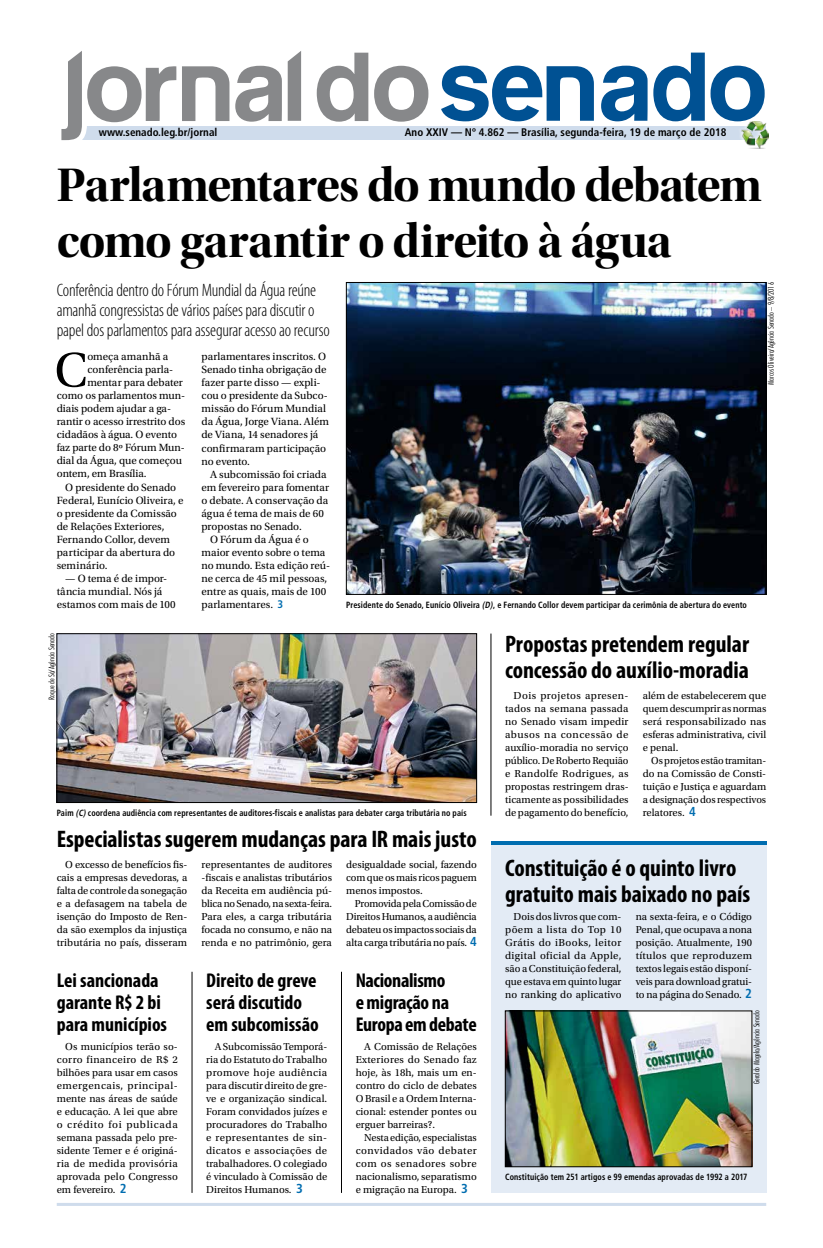
<style>
.page{position:relative;width:823px;height:1248px;background:#fff}
.page>*{position:absolute;margin:0;border:0;box-sizing:border-box;transform-origin:0 0}
.t1{font:50.8px "Utopia Std";color:#000}
.t2{font:49px/56px "Utopia Std Bold Disp";letter-spacing:-.025em;color:#000}
.t3{font:700 condensed 24px/26px "Myriad Pro";letter-spacing:-.005em;color:#000}
.t4{font:700 condensed 20px/22px "Myriad Pro";letter-spacing:-.005em;color:#000}
.t5{font:300 condensed 18px/20px "Myriad Pro";letter-spacing:-.015em;color:#000}
.t6{font:11px/13px "Utopia Std";letter-spacing:-.005em;color:#000}
.t7{font:700 condensed 11px "Frutiger";color:#000}
.t8{font:10.6px/13px "Utopia Std";color:#000;text-align:justify}
.t9{font:700 condensed 9px "Frutiger";letter-spacing:.015em;color:#000;scale:.9 1}
.t10{font:300 condensed 8px "Futura BT";color:#000}
.s1{font-family:"Frutiger";font-weight:700;font-stretch:condensed;color:#006db0}
.s2{font-style:italic}
.s3{font-family:"Frutiger";font-weight:700;font-stretch:condensed;font-size:13px;color:#006db0}
</style>
<div class="page">
<hr style="left:57px;top:1202px;width:708px;height:3px;background:#cfdcec">
<div style="left:490px;top:841px;width:275px;height:351px;background:#e3ebf5"></div>
<div style="left:76px;top:126px;width:689px;height:13px;background:#cfdcec"></div>
<svg style="left:182px;top:66px;width:47px;height:55px"></svg>
<svg style="left:316px;top:53px;width:52px;height:69px"></svg>
<svg style="left:374px;top:66px;width:54px;height:56px"></svg>
<svg style="left:235px;top:51px;width:66px;height:71px"></svg>
<svg style="left:653px;top:53px;width:51px;height:68px"></svg>
<svg style="left:710px;top:66px;width:54px;height:55px"></svg>
<svg style="left:441px;top:66px;width:152px;height:55px"></svg>
<svg style="left:601px;top:66px;width:46px;height:55px"></svg>
<svg style="left:61px;top:51px;width:115px;height:90px"></svg>
<div style="left:736px;top:118px;width:33px;height:33px;background:#fff;opacity:.75"></div>
<img style="left:740px;top:121px;width:28px;height:27px">
<img style="left:348px;top:284px;width:415px;height:308px">
<div style="left:346px;top:282px;width:419px;height:312px;border:1px solid #000"></div>
<img style="left:507px;top:1012px;width:242px;height:152px">
<div style="left:505px;top:1010px;width:246px;height:156px;border:1px solid #000"></div>
<img style="left:59px;top:635px;width:415px;height:165px">
<div style="left:57px;top:633px;width:419px;height:169px;border:1px solid #000"></div>
<hr style="left:490px;top:633px;width:1px;height:182px;background:#000">
<hr style="left:191px;top:971px;width:1px;height:221px;background:#000">
<hr style="left:341px;top:971px;width:1px;height:221px;background:#000">
<hr style="left:490px;top:841px;width:275px;height:3px;background:#006db0">
<p class="t7" style="left:99px;top:126px;width:120px">www.senado.leg.br/jornal</p>
<p class="t7" style="left:404px;top:126px;width:323px">Ano XXIV — Nº 4.862 — Brasília, segunda-feira, 19 de março de 2018</p>
<h2 class="t2" style="left:57px;top:157px;width:706px">Parlamentares do mundo debatem como garantir o direito à água</h2>
<h3 class="t5" style="left:57px;top:280px;width:274px">Conferência dentro do Fórum Mundial da Água reúne amanhã congressistas de vários países para discutir o papel dos parlamentos para assegurar acesso ao recurso</h3>
<p class="t10" style="left:765px;top:385px;width:104px;rotate:-90deg">Marcos Oliveira/Agência Senado – 9/8/2016</p>
<h1 class="t1" style="left:54px;top:342px;width:35px">C</h1>
<p class="t6" style="left:87px;top:350px;width:82px">omeça amanhã a</p>
<p class="t6" style="left:201px;top:350px;width:129px">parlamentares inscritos. O<br>Senado tinha obrigação de fazer parte disso — expli&shy;cou o presidente da Subco&shy;missão do Fórum Mundial da Água, Jorge Viana. Além de Viana, 14 senadores já confirmaram participação no evento.</p>
<p class="t6" style="left:210px;top:467px;width:118px">A subcomissão foi criada</p>
<p class="t6" style="left:201px;top:480px;width:129px">em fevereiro para fomentar</p>
<p class="t6" style="left:201px;top:493px;width:128px">o debate. A conservação da</p>
<p class="t6" style="left:201px;top:506px;width:124px">água é tema de mais de 60</p>
<p class="t6" style="left:201px;top:519px;width:102px">propostas no Senado.</p>
<p class="t6" style="left:210px;top:532px;width:100px">O Fórum da Água é o</p>
<p class="t6" style="left:201px;top:545px;width:125px">maior evento sobre o tema</p>
<p class="t6" style="left:201px;top:558px;width:130px">no mundo. Esta edição reú-</p>
<p class="t6" style="left:201px;top:571px;width:127px">ne cerca de 45 mil pessoas,</p>
<p class="t6" style="left:201px;top:584px;width:126px">entre as quais, mais de 100</p>
<p class="t6" style="left:201px;top:597px;width:83px">parlamentares. <span class="s1">3</span></p>
<p class="t6" style="left:87px;top:363px;width:87px">conferência parla-</p>
<p class="t6" style="left:87px;top:376px;width:97px">mentar para debater</p>
<p class="t6" style="left:57px;top:389px;width:130px">como os parlamentos mun-</p>
<p class="t6" style="left:57px;top:402px;width:116px">diais podem ajudar a ga-</p>
<p class="t6" style="left:57px;top:415px;width:130px">rantir o acesso irrestrito dos</p>
<p class="t6" style="left:57px;top:428px;width:122px">cidadãos à água. O evento</p>
<p class="t6" style="left:57px;top:441px;width:130px">faz parte do 8º Fórum Mun-</p>
<p class="t6" style="left:57px;top:454px;width:127px">dial da Água, que começou</p>
<p class="t6" style="left:57px;top:467px;width:91px">ontem, em Brasília.</p>
<p class="t6" style="left:65px;top:480px;width:112px">O presidente do Senado</p>
<p class="t6" style="left:57px;top:493px;width:128px">Federal, Eunício Oliveira, e</p>
<p class="t6" style="left:57px;top:506px;width:121px">o presidente da Comissão</p>
<p class="t6" style="left:57px;top:519px;width:109px">de Relações Exteriores,</p>
<p class="t6" style="left:57px;top:532px;width:115px">Fernando Collor, devem</p>
<p class="t6" style="left:57px;top:545px;width:120px">participar da abertura do</p>
<p class="t6" style="left:57px;top:558px;width:52px">seminário.</p>
<p class="t6" style="left:57px;top:571px;width:120px;text-indent:9px">— O tema é de impor&shy;tância mundial. Nós já estamos com mais de 100</p>
<p class="t9" style="left:346px;top:599px;width:446px">Presidente do Senado, Eunício Oliveira <span class="s2">(D)</span>, e Fernando Collor devem participar da cerimônia de abertura do evento</p>
<p class="t10" style="left:47px;top:699px;width:68px;rotate:-90deg">Roque de Sá/Agência Senado</p>
<p class="t9" style="left:57px;top:807px;width:457px">Paim <span class="s2">(C)</span>coordena audiência com representantes de auditores-fiscais e analistas para debater carga tributária no país</p>
<h3 class="t3" style="left:57px;top:825px;width:421px">Especialistas sugerem mudanças para IR mais justo</h3>
<p class="t8" style="left:57px;top:857px;width:132px;text-indent:9px">O excesso de benefícios fis&shy;cais a empresas devedoras, a falta de controle da sonegação e a defasagem na tabela de isenção do Imposto de Ren&shy;da são exemplos da injustiça tributária no país, disseram</p>
<p class="t8" style="left:201px;top:857px;width:132px">representantes de auditores -fiscais e analistas tributários da Receita em audiência pú&shy;blica no Senado, na sexta-feira.<br>Para eles, a carga tributária focada no consumo, e não na renda e no patrimônio, gera</p>
<p class="t8" style="left:346px;top:857px;width:132px">desigualdade social, fazendo com que os mais ricos paguem menos impostos.</p>
<p class="t8" style="left:346px;top:896px;width:132px;text-indent:9px">Promovida pela Comissão de Direitos Humanos, a audiência debateu os impactos sociais da alta carga tributária no país. <span class="s3">4</span></p>
<h3 class="t4" style="left:57px;top:968px;width:112px">Lei sancionada garante R$ 2 bi para municípios</h3>
<h3 class="t4" style="left:355px;top:968px;width:122px">Nacionalismo<br>e migração na<br>Europa em debate</h3>
<h3 class="t4" style="left:206px;top:968px;width:114px">Direito de greve será discutido em subcomissão</h3>
<p class="t8" style="left:57px;top:1039px;width:122px;text-indent:9px">Os municípios terão so&shy;corro financeiro de R$ 2 bilhões para usar em casos emergencais, principal&shy;mente nas áreas de saúde e educação. A lei que abre o crédito foi publicada semana passada pelo pre&shy;sidente Temer e é originá&shy;ria de medida provisória aprovada pelo Congresso em fevereiro. <span class="s3">2</span></p>
<p class="t8" style="left:355px;top:1039px;width:122px;text-indent:9px">A Comissão de Relações Exteriores do Senado faz hoje, às 18h, mais um en&shy;contro do ciclo de debates O Brasil e a Ordem Interna&shy;cional: estender pontes ou erguer barreiras?.</p>
<p class="t8" style="left:206px;top:1039px;width:122px;text-indent:9px">A Subcomissão Temporá&shy;ria do Estatuto do Trabalho promove hoje audiência para discutir direito de gre&shy;ve e organização sindical.<br>Foram convidados juízes e procuradores do Trabalho e representantes de sin&shy;dicatos e associações de trabalhadores. O colegiado é vinculado à Comissão de Direitos Humanos. <span class="s3">3</span></p>
<p class="t8" style="left:355px;top:1130px;width:122px;text-indent:9px">Nesta edição, especialistas convidados vão debater com os senadores sobre nacionalismo, separatismo e migração na Europa. <span class="s3">3</span></p>
<h3 class="t3" style="left:505px;top:630px;width:245px">Propostas pretendem regular concessão do auxílio-moradia</h3>
<p class="t8" style="left:505px;top:688px;width:125px;text-indent:9px">Dois projetos apresen&shy;tados na semana passada no Senado visam impedir abusos na concessão de auxílio-moradia no serviço público. De Roberto Requião e Randolfe Rodrigues, as propostas restringem dras&shy;ticamente as possibilidades de pagamento do benefício,</p>
<p class="t8" style="left:642px;top:688px;width:125px">além de estabelecerem que quem descumprir as normas será responsabilizado nas esferas administrativa, civil e penal.</p>
<p class="t8" style="left:642px;top:753px;width:125px;text-indent:9px">Os projetos estão tramitan&shy;do na Comissão de Consti&shy;tuição e Justiça e aguardam a designação dos respectivos relatores. <span class="s3">4</span></p>
<h3 class="t3" style="left:505px;top:854px;width:246px">Constituição é o quinto livro gratuito mais baixado no país</h3>
<p class="t8" style="left:505px;top:909px;width:118px;text-indent:9px">Dois dos livros que com&shy;põem a lista do Top 10<br>Grátis do iBooks, leitor digital oficial da Apple, são a Constituição federal, que estava em quinto lugar no ranking do aplicativo</p>
<p class="t8" style="left:635px;top:909px;width:118px">na sexta-feira, e o Código Penal, que ocupava a nona posição. Atualmente, 190 títulos que reproduzem textos legais estão disponí&shy;veis para download gratui&shy;to na página do Senado. <span class="s3">2</span></p>
<p class="t10" style="left:751px;top:1083px;width:75px;rotate:-90deg">Geraldo Magela/Agência Senado</p>
<p class="t9" style="left:505px;top:1171px;width:270px">Constituição tem 251 artigos e 99 emendas aprovadas de 1992 a 2017</p>
</div>
